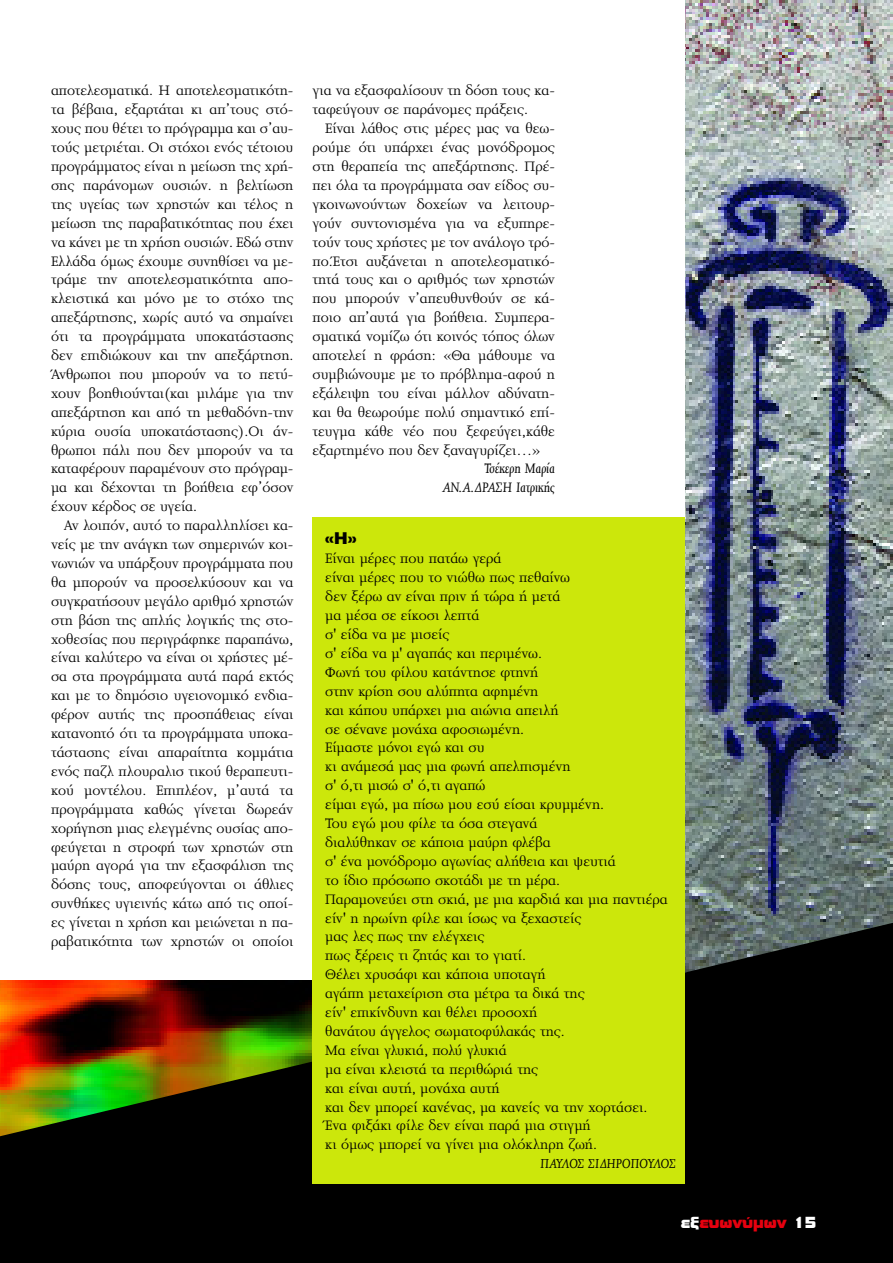
<style>
.page{position:relative;width:893px;height:1263px;background:#fff}
.page>*{position:absolute;margin:0;border:0;box-sizing:border-box;transform-origin:0 0}
.t1{font:15.75px/18.9px "Joanna Hel";color:#000;text-align:justify}
.t2{font:italic 15.75px/18.9px "Joanna Hel";color:#000;text-align:right}
.t3{font:15.75px "Bolt ITC Hell Alternative";color:#000}
.t4{font:italic 15px "Joanna Hel";color:#000}
.t5{font:15px "Bolt ITC Hell Alternative";color:#e6000f}
.s1{color:#fff}
</style>
<div class="page">
<img style="left:686px;top:0;width:207px;height:922px">
<svg style="left:0;top:922px;width:893px;height:341px;background:#2c2719"></svg>
<div style="left:312px;top:517px;width:372px;height:667px;background:#cce70b"></div>
<p class="t1" style="left:51px;top:81px;width:244px">αποτελεσµατικά. Η αποτελεσµατικότη&shy;τα βέβαια, εξαρτάται κι απ’τους στό&shy;χους που θέτει το πρόγραµµα και σ’αυ&shy;τούς µετριέται. Οι στόχοι ενός τέτοιου προγράµµατος είναι η µείωση της χρή&shy;σης παράνοµων ουσιών. η βελτίωση της υγείας των χρηστών και τέλος η µείωση της παραβατικότητας που έχει να κάνει µε τη χρήση ουσιών. Εδώ στην Ελλάδα όµως έχουµε συνηθίσει να µε&shy;τράµε την αποτελεσµατικότητα απο&shy;κλειστικά και µόνο µε το στόχο της απεξάρτησης, χωρίς αυτό να σηµαίνει ότι τα προγράµµατα υποκατάστασης δεν επιδιώκουν και την απεξάρτηση.<br>Άνθρωποι που µπορούν να το πετύ&shy;χουν βοηθιούνται(και µιλάµε για την απεξάρτηση και από τη µεθαδόνη-την κύρια ουσία υποκατάστασης).Οι άν&shy;θρωποι πάλι που δεν µπορούν να τα καταφέρουν παραµένουν στο πρόγραµ&shy;µα και δέχονται τη βοήθεια εφ’όσον έχουν κέρδος σε υγεία.</p>
<p class="t1" style="left:51px;top:516px;width:244px;text-indent:13px">Αν λοιπόν, αυτό το παραλληλίσει κα&shy;νείς µε την ανάγκη των σηµερινών κοι&shy;νωνιών να υπάρξουν προγράµµατα που θα µπορούν να προσελκύσουν και να συγκρατήσουν µεγάλο αριθµό χρηστών στη βάση της απλής λογικής της στο&shy;χοθεσίας που περιγράφηκε παραπάνω, είναι καλύτερο να είναι οι χρήστες µέ&shy;σα στα προγράµµατα αυτά παρά εκτός και µε το δηµόσιο υγειονοµικό ενδια&shy;φέρον αυτής της προσπάθειας είναι κατανοητό ότι τα προγράµµατα υποκα&shy;τάστασης είναι απαραίτητα κοµµάτια ενός παζλ πλουραλισ τικού θεραπευτι&shy;κού µοντέλου. Επιπλέον, µ’αυτά τα προγράµµατα καθώς γίνεται δωρεάν χορήγηση µιας ελεγµένης ουσίας απο&shy;φεύγεται η στροφή των χρηστών στη µαύρη αγορά για την εξασφάλιση της δόσης τους, αποφεύγονται οι άθλιες συνθήκες υγιεινής κάτω από τις οποί&shy;ες γίνεται η χρήση και µειώνεται η πα&shy;ραβατικότητα των χρηστών οι οποίοι</p>
<p class="t1" style="left:313px;top:81px;width:244px">για να εξασφαλίσουν τη δόση τους κα&shy;ταφεύγουν σε παράνοµες πράξεις.</p>
<p class="t1" style="left:313px;top:119px;width:244px;text-indent:13px">Είναι λάθος στις µέρες µας να θεω&shy;ρούµε ότι υπάρχει ένας µονόδροµος στη θεραπεία της απεξάρτησης. Πρέ&shy;πει όλα τα προγράµµατα σαν είδος συ&shy;γκοινωνούντων δοχείων να λειτουρ&shy;γούν συντονισµένα για να εξυπηρε&shy;τούν τους χρήστες µε τον ανάλογο τρό&shy;πο.Έτσι αυξάνεται η αποτελεσµατικό&shy;τητά τους και ο αριθµός των χρηστών που µπορούν ν’απευθυνθούν σε κά&shy;ποιο απ’αυτά για βοήθεια. Συµπερα&shy;σµατικά νοµίζω ότι κοινός τόπος όλων αποτελεί η φράση: «Θα µάθουµε να συµβιώνουµε µε το πρόβληµα-αφού η εξάλειψη του είναι µάλλον αδύνατη&shy;και θα θεωρούµε πολύ σηµαντικό επί&shy;τευγµα κάθε νέο που ξεφεύγει,κάθε εξαρτηµένο που δεν ξαναγυρίζει…»</p>
<p class="t2" style="left:442px;top:459px;width:114px">Τσέκερη Μαρία<br>ΑΝ.Α.∆ΡΑΣΗ Ιατρικής</p>
<p class="t3" style="left:325px;top:530px;width:33px">«Η»</p>
<p class="t1" style="left:325px;top:549px;width:344px;text-align:left">Είναι µέρες που πατάω γερά<br>είναι µέρες που το νιώθω πως πεθαίνω<br>δεν ξέρω αν είναι πριν ή τώρα ή µετά<br>µα µέσα σε είκοσι λεπτά<br>σ' είδα να µε µισείς<br>σ' είδα να µ' αγαπάς και περιµένω.<br>Φωνή του φίλου κατάντησε φτηνή<br>στην κρίση σου αλύπητα αφηµένη<br>και κάπου υπάρχει µια αιώνια απειλή<br>σε σένανε µονάχα αφοσιωµένη.<br>Είµαστε µόνοι εγώ και συ<br>κι ανάµεσά µας µια φωνή απελπισµένη<br>σ' ό,τι µισώ σ' ό,τι αγαπώ<br>είµαι εγώ, µα πίσω µου εσύ είσαι κρυµµένη.<br>Του εγώ µου φίλε τα όσα στεγανά<br>διαλύθηκαν σε κάποια µαύρη φλέβα<br>σ' ένα µονόδροµο αγωνίας αλήθεια και ψευτιά<br>το ίδιο πρόσωπο σκοτάδι µε τη µέρα.<br>Παραµονεύει στη σκιά, µε µια καρδιά και µια παντιέρα είν' η ηρωίνη φίλε και ίσως να ξεχαστείς<br>µας λες πως την ελέγχεις<br>πως ξέρεις τι ζητάς και το γιατί.<br>Θέλει χρυσάφι και κάποια υποταγή<br>αγάπη µεταχείριση στα µέτρα τα δικά της<br>είν' επικίνδυνη και θέλει προσοχή<br>θανάτου άγγελος σωµατοφύλακάς της.<br>Μα είναι γλυκιά, πολύ γλυκιά<br>µα είναι κλειστά τα περιθώριά της<br>και είναι αυτή, µονάχα αυτή<br>και δεν µπορεί κανένας, µα κανείς να την χορτάσει.<br>Ένα φιξάκι φίλε δεν είναι παρά µια στιγµή<br>κι όµως µπορεί να γίνει µια ολόκληρη ζωή.</p>
<p class="t4" style="left:540px;top:1155px;width:137px">ΠΑΥΛΟΣ ΣΙ∆ΗΡΟΠΟΥΛΟΣ</p>
<p class="t5" style="left:681px;top:1215px;width:137px"><span class="s1">εξ</span>ευωνύµων <span class="s1">15</span></p>
</div>
